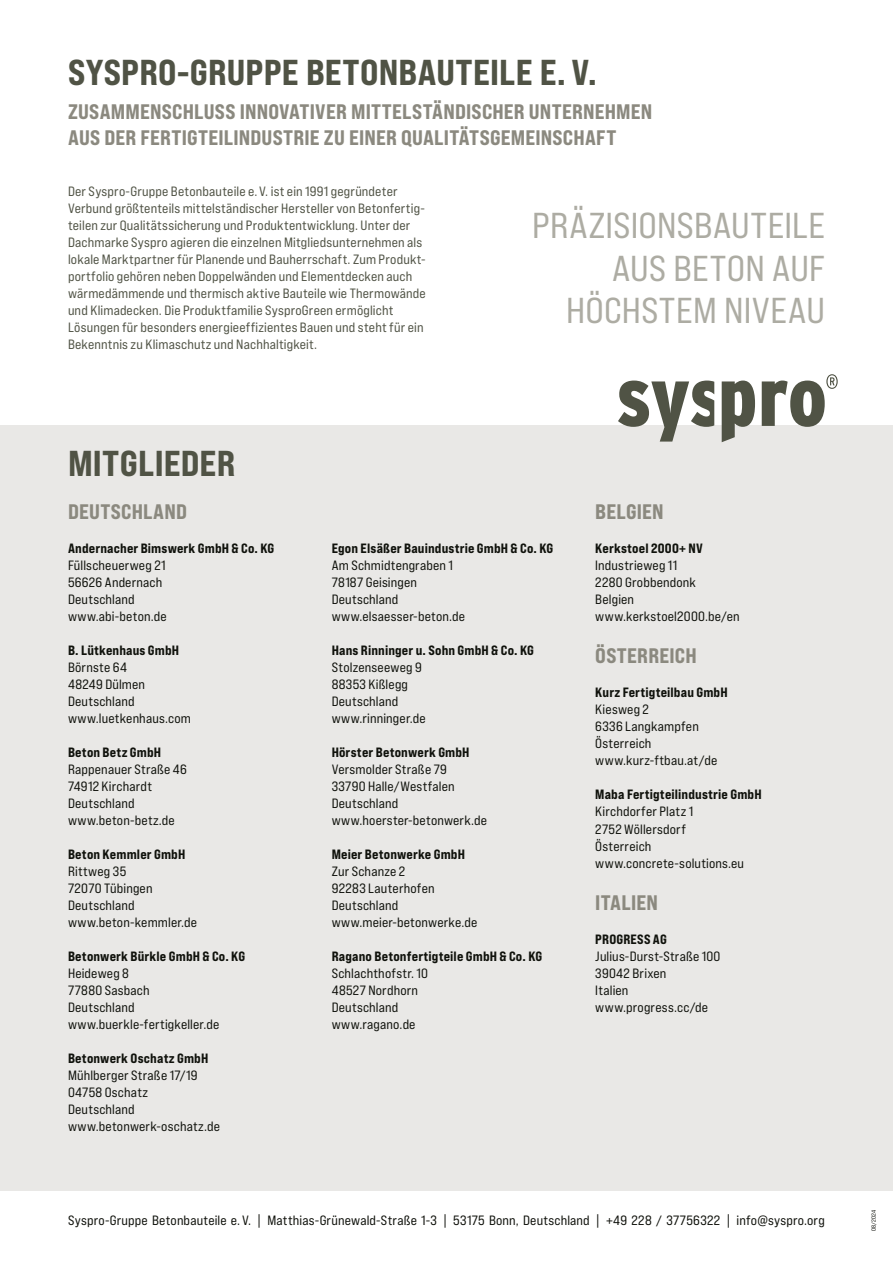
<style>
.page{position:relative;width:893px;height:1263px;background:#fff}
.page>*{position:absolute;margin:0;border:0;box-sizing:border-box;transform-origin:0 0}
.t1{font:36px/42.5px "Bebas Neue Pro Exp Rg";letter-spacing:.01em;color:#adaca3;text-align:right}
.t2{font:36px "Bebas Neue Pro Exp Eb";letter-spacing:.005em;color:#505345}
.t3{font:21px/25.5px "Bebas Neue Pro Exp Eb";letter-spacing:.01em;color:#8b897f}
.t4{font:13.5px/17px "Bebas Neue Pro Exp Rg";letter-spacing:.015em;color:#10120c}
.t5{font:13.5px/17px "Bebas Neue Pro Exp Rg";letter-spacing:.01em;color:#505345}
.t6{font:13.5px "Bebas Neue Pro Exp Eb";letter-spacing:.01em;color:#10120c}
.t7{font:6px "Bebas Neue Pro Exp Rg";letter-spacing:.035em;color:#10120c}
</style>
<div class="page">
<div style="left:0;top:425px;width:893px;height:766px;background:#e9e8e6"></div>
<svg style="left:722px;top:380px;width:33px;height:62px"></svg>
<svg style="left:618px;top:380px;width:96px;height:62px"></svg>
<svg style="left:762px;top:374px;width:76px;height:53px"></svg>
<h1 class="t2" style="left:68px;top:50px;width:530px">SYSPRO-GRUPPE BETONBAUTEILE E. V.</h1>
<h2 class="t3" style="left:68px;top:99px;width:586px">ZUSAMMENSCHLUSS INNOVATIVER MITTELSTÄNDISCHER UNTERNEHMEN<br>AUS DER FERTIGTEILINDUSTRIE ZU EINER QUALITÄTSGEMEINSCHAFT</h2>
<p class="t5" style="left:68px;top:182px;width:359px">Der Syspro-Gruppe Betonbauteile e.V. ist ein 1991 gegründeter Verbund größtenteils mittelständischer Hersteller von Betonfertig&shy;teilen zur Qualitätssicherung und Produktentwicklung. Unter der Dachmarke Syspro agieren die einzelnen Mitgliedsunternehmen als lokale Marktpartner für Planende und Bauherrschaft. Zum Produkt&shy;portfolio gehören neben Doppelwänden und Elementdecken auch wärmedämmende und thermisch aktive Bauteile wie Thermowände und Klimadecken. Die Produktfamilie SysproGreen ermöglicht Lösungen für besonders energieeffizientes Bauen und steht für ein Bekenntnis zu Klimaschutz und Nachhaltigkeit.</p>
<h1 class="t1" style="left:532px;top:204px;width:294px">PRÄZISIONSBAUTEILE<br>AUS BETON AUF<br>HÖCHSTEM NIVEAU</h1>
<h1 class="t2" style="left:68px;top:441px;width:169px">MITGLIEDER</h1>
<h2 class="t3" style="left:68px;top:498px;width:120px">DEUTSCHLAND</h2>
<p class="t6" style="left:68px;top:540px;width:208px">Andernacher Bimswerk GmbH &amp; Co. KG</p>
<p class="t4" style="left:68px;top:556px;width:100px">Füllscheuerweg 21<br>56626 Andernach<br>Deutschland www.abi-beton.de</p>
<p class="t6" style="left:68px;top:642px;width:113px">B. Lütkenhaus GmbH</p>
<p class="t4" style="left:68px;top:658px;width:124px">Börnste 64<br>48249 Dülmen<br>Deutschland www.luetkenhaus.com</p>
<p class="t6" style="left:68px;top:744px;width:95px">Beton Betz GmbH</p>
<p class="t4" style="left:68px;top:760px;width:120px">Rappenauer Straße 46<br>74912 Kirchardt<br>Deutschland www.beton-betz.de</p>
<p class="t6" style="left:68px;top:846px;width:119px">Beton Kemmler GmbH</p>
<p class="t4" style="left:68px;top:863px;width:131px">Rittweg 35<br>72070 Tübingen<br>Deutschland www.beton-kemmler.de</p>
<p class="t6" style="left:68px;top:948px;width:179px">Betonwerk Bürkle GmbH &amp; Co. KG</p>
<p class="t4" style="left:68px;top:965px;width:153px">Heideweg 8<br>77880 Sasbach<br>Deutschland www.buerkle-fertigkeller.de</p>
<p class="t6" style="left:68px;top:1050px;width:142px">Betonwerk Oschatz GmbH</p>
<p class="t4" style="left:68px;top:1067px;width:153px">Mühlberger Straße 17/19<br>04758 Oschatz<br>Deutschland www.betonwerk-oschatz.de</p>
<p class="t6" style="left:332px;top:540px;width:223px">Egon Elsäßer Bauindustrie GmbH &amp; Co. KG</p>
<p class="t4" style="left:332px;top:556px;width:135px">Am Schmidtengraben 1<br>78187 Geisingen<br>Deutschland www.elsaesser-beton.de</p>
<p class="t6" style="left:332px;top:642px;width:204px">Hans Rinninger u. Sohn GmbH &amp; Co. KG</p>
<p class="t4" style="left:332px;top:658px;width:96px">Stolzenseeweg 9<br>88353 Kißlegg<br>Deutschland www.rinninger.de</p>
<p class="t6" style="left:332px;top:744px;width:139px">Hörster Betonwerk GmbH</p>
<p class="t4" style="left:332px;top:761px;width:157px">Versmolder Straße 79<br>33790 Halle/Westfalen<br>Deutschland www.hoerster-betonwerk.de</p>
<p class="t6" style="left:332px;top:846px;width:135px">Meier Betonwerke GmbH</p>
<p class="t4" style="left:332px;top:863px;width:147px">Zur Schanze 2<br>92283 Lauterhofen<br>Deutschland www.meier-betonwerke.de</p>
<p class="t6" style="left:332px;top:948px;width:212px">Ragano Betonfertigteile GmbH &amp; Co. KG</p>
<p class="t4" style="left:332px;top:965px;width:98px">Schlachthofstr. 10<br>48527 Nordhorn<br>Deutschland www.ragano.de</p>
<h2 class="t3" style="left:595px;top:498px;width:70px">BELGIEN</h2>
<p class="t6" style="left:595px;top:540px;width:109px">Kerkstoel 2000+ NV</p>
<p class="t4" style="left:595px;top:556px;width:146px">Industrieweg 11<br>2280 Grobbendonk<br>Belgien www.kerkstoel2000.be/en</p>
<h2 class="t3" style="left:595px;top:643px;width:103px">ÖSTERREICH</h2>
<p class="t6" style="left:595px;top:684px;width:134px">Kurz Fertigteilbau GmbH</p>
<p class="t4" style="left:595px;top:701px;width:123px">Kiesweg 2<br>6336 Langkampfen<br>Österreich www.kurz-ftbau.at/de</p>
<p class="t6" style="left:595px;top:786px;width:168px">Maba Fertigteilindustrie GmbH</p>
<p class="t4" style="left:595px;top:803px;width:150px">Kirchdorfer Platz 1<br>2752 Wöllersdorf<br>Österreich www.concrete-solutions.eu</p>
<h2 class="t3" style="left:595px;top:889px;width:64px">ITALIEN</h2>
<p class="t6" style="left:595px;top:931px;width:73px">PROGRESS AG</p>
<p class="t4" style="left:595px;top:948px;width:127px">Julius-Durst-Straße 100<br>39042 Brixen<br>Italien www.progress.cc/de</p>
<p class="t4" style="left:68px;top:1211px;width:758px">Syspro-Gruppe Betonbauteile e.V. | Matthias-Grünewald-Straße 1-3 | 53175 Bonn, Deutschland | +49 228 / 37756322 | info@syspro.org</p>
<p class="t7" style="left:870px;top:1231px;width:23px;rotate:-90deg">08/2024</p>
</div>
